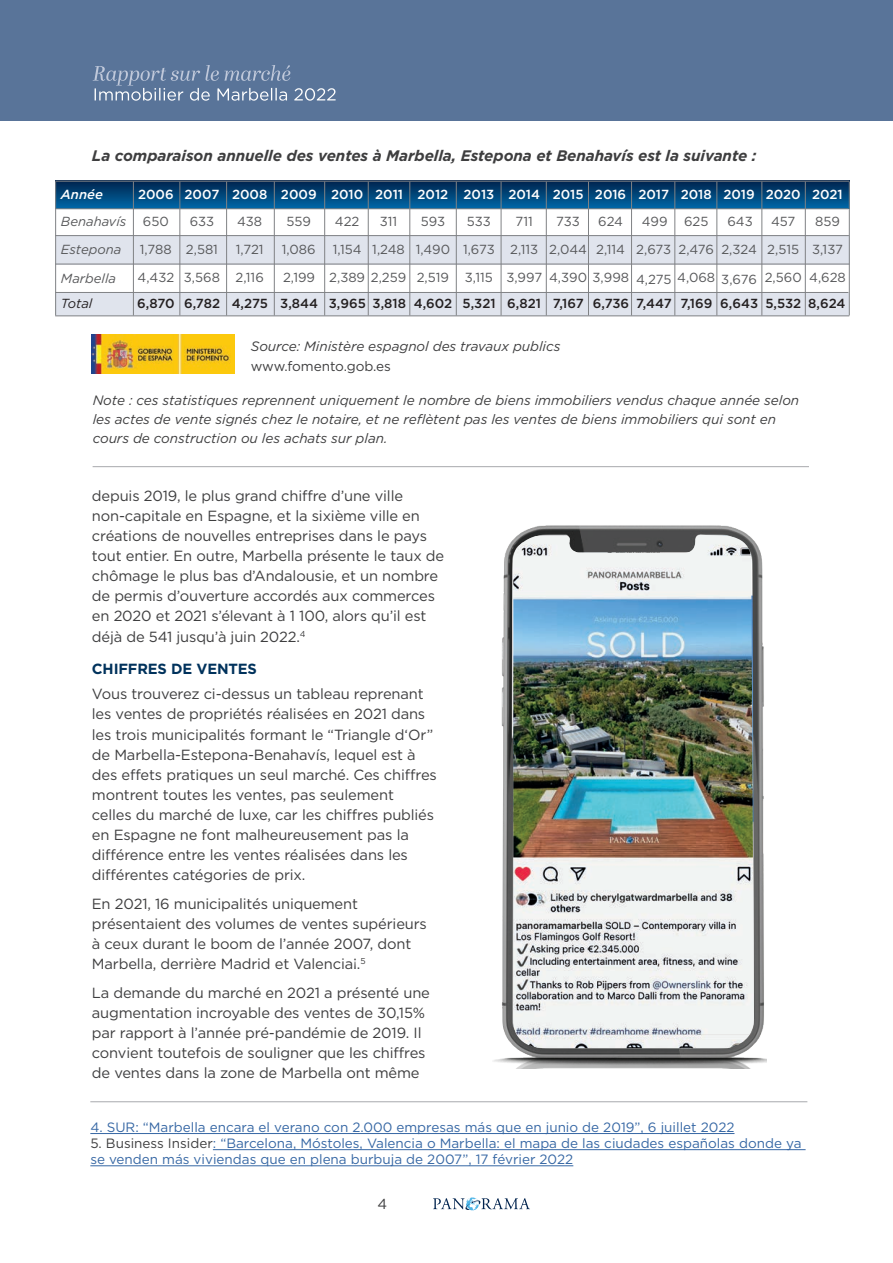
<style>
.page{position:relative;width:893px;height:1263px;background:#fff}
.page>*{position:absolute;margin:0;border:0;box-sizing:border-box;transform-origin:0 0}
.t1{font:italic 700 15.3px "Gotham";letter-spacing:-.005em;color:#3e3e3f}
.t2{font:14.7px/20.1px "Gotham";letter-spacing:-.01em;color:#3e3e3f}
.t3{font:700 14.7px "Gotham";letter-spacing:-.01em;color:#00325c}
.t4{font:14.4px "Gotham";color:#3e3e3f}
.t5{font:italic 13.65px/18.6px "Gotham";letter-spacing:-.005em;color:#3e3e3f}
.t6{font:13.65px "Gotham";letter-spacing:-.005em;color:#3e3e3f}
.t7{font:13.5px/16.2px "Gotham";color:#3667a4}
.t8{font:13.2px "Gotham";color:#57585a}
.t9{font:500 13.2px "Gotham";color:#231f20}
.t10{font:500 13.2px "Gotham";color:#fff}
.t11{font:italic 13.2px/28.5px "Gotham";color:#57585a}
.t12{font:italic 500 13.2px "Gotham";color:#fff}
.t13{font:italic 13.2px "Gotham";color:#231f20}
.s1{color:#3e3e3f}
</style>
<div class="page">
<svg style="left:433px;top:1197px;width:97px;height:14px"></svg>
<div style="left:0;top:0;width:893px;height:120px;background:#597499"></div>
<hr style="left:90px;top:1101px;width:717px;height:1px;background:#a8a9ad">
<hr style="left:90px;top:1133px;width:644px;height:1px;background:#3667a4">
<hr style="left:213px;top:1149px;width:593px;height:1px;background:#3667a4">
<hr style="left:90px;top:1165px;width:483px;height:1px;background:#3667a4">
<img style="left:92px;top:335px;width:142px;height:38px">
<hr style="left:93px;top:466px;width:716px;height:1px;background:#a8a9ad">
<img style="left:493px;top:525px;width:274px;height:543px">
<img style="left:512px;top:535px;width:242px;height:513px">
<div style="left:55px;top:293px;width:794px;height:23px;background:#e0e4ed"></div>
<svg style="left:56px;top:182px;width:793px;height:26px;background:#00467a"></svg>
<div style="left:56px;top:235px;width:793px;height:29px;background:#e0e4ed"></div>
<hr style="left:55px;top:181px;width:794px;height:1px;background:#808285">
<hr style="left:274px;top:182px;width:1px;height:133px;background:#808285">
<hr style="left:226px;top:182px;width:1px;height:133px;background:#808285">
<hr style="left:179px;top:182px;width:1px;height:133px;background:#808285">
<hr style="left:324px;top:182px;width:1px;height:133px;background:#808285">
<hr style="left:368px;top:182px;width:1px;height:133px;background:#808285">
<hr style="left:409px;top:182px;width:1px;height:133px;background:#808285">
<hr style="left:456px;top:182px;width:1px;height:133px;background:#808285">
<hr style="left:501px;top:182px;width:1px;height:133px;background:#808285">
<hr style="left:546px;top:182px;width:1px;height:133px;background:#808285">
<hr style="left:588px;top:182px;width:1px;height:133px;background:#808285">
<hr style="left:631px;top:182px;width:1px;height:133px;background:#808285">
<hr style="left:716px;top:182px;width:1px;height:133px;background:#808285">
<hr style="left:674px;top:182px;width:1px;height:133px;background:#808285">
<hr style="left:761px;top:182px;width:1px;height:133px;background:#808285">
<hr style="left:133px;top:182px;width:1px;height:133px;background:#808285">
<hr style="left:55px;top:182px;width:1px;height:133px;background:#808285">
<hr style="left:56px;top:208px;width:792px;height:1px;background:#808285">
<hr style="left:55px;top:235px;width:794px;height:1px;background:#808285">
<hr style="left:55px;top:264px;width:794px;height:1px;background:#808285">
<hr style="left:55px;top:292px;width:793px;height:1px;background:#808285">
<hr style="left:55px;top:315px;width:794px;height:1px;background:#808285">
<hr style="left:805px;top:182px;width:1px;height:133px;background:#808285">
<hr style="left:849px;top:182px;width:1px;height:133px;background:#808285">
<svg style="left:93px;top:65px;width:243px;height:36px"></svg>
<p class="t1" style="left:92px;top:146px;width:666px">La comparaison annuelle des ventes à Marbella, Estepona et Benahavís est la suivante :</p>
<p class="t12" style="left:61px;top:186px;width:44px">Année</p>
<p class="t11" style="left:61px;top:206px;width:67px">Benahavís</p>
<p class="t10" style="left:138px;top:186px;width:131px">2006 2007 2008</p>
<p class="t8" style="left:143px;top:213px;width:27px">650</p>
<p class="t8" style="left:190px;top:213px;width:26px">633</p>
<p class="t8" style="left:237px;top:213px;width:27px">438</p>
<p class="t10" style="left:281px;top:186px;width:37px">2009</p>
<p class="t8" style="left:287px;top:213px;width:26px">559</p>
<p class="t10" style="left:331px;top:186px;width:34px">2010</p>
<p class="t8" style="left:335px;top:213px;width:26px">422</p>
<p class="t10" style="left:375px;top:186px;width:29px">2011</p>
<p class="t8" style="left:380px;top:213px;width:19px">311</p>
<p class="t10" style="left:418px;top:186px;width:32px">2012</p>
<p class="t8" style="left:421px;top:213px;width:26px">593</p>
<p class="t10" style="left:463px;top:186px;width:32px">2013</p>
<p class="t8" style="left:467px;top:213px;width:26px">533</p>
<p class="t10" style="left:508px;top:186px;width:162px">2014 2015 2016 2017</p>
<p class="t10" style="left:723px;top:186px;width:33px">2019</p>
<p class="t10" style="left:681px;top:186px;width:32px">2018</p>
<p class="t10" style="left:766px;top:186px;width:79px">2020 2021</p>
<p class="t8" style="left:516px;top:213px;width:19px">711</p>
<p class="t8" style="left:556px;top:213px;width:25px">733</p>
<p class="t8" style="left:598px;top:213px;width:26px">624</p>
<p class="t8" style="left:642px;top:213px;width:27px">499</p>
<p class="t8" style="left:684px;top:213px;width:26px">625</p>
<p class="t8" style="left:727px;top:213px;width:27px">643</p>
<p class="t8" style="left:771px;top:213px;width:26px">457</p>
<p class="t8" style="left:815px;top:213px;width:26px">859</p>
<p class="t8" style="left:416px;top:241px;width:36px">1,490</p>
<p class="t8" style="left:463px;top:241px;width:33px">1,673</p>
<p class="t8" style="left:510px;top:241px;width:162px">2,113 2,044 2,114 2,673</p>
<p class="t8" style="left:721px;top:241px;width:37px">2,324</p>
<p class="t8" style="left:678px;top:241px;width:37px">2,476</p>
<p class="t8" style="left:767px;top:241px;width:77px">2,515 3,137</p>
<p class="t8" style="left:282px;top:241px;width:35px">1,086</p>
<p class="t8" style="left:186px;top:241px;width:34px">2,581</p>
<p class="t8" style="left:236px;top:241px;width:29px">1,721</p>
<p class="t8" style="left:372px;top:241px;width:34px">1,248</p>
<p class="t8" style="left:140px;top:241px;width:33px">1,788</p>
<p class="t8" style="left:333px;top:241px;width:30px">1,154</p>
<p class="t11" style="left:61px;top:235px;width:62px">Estepona<br>Marbella</p>
<p class="t13" style="left:61px;top:295px;width:33px">Total</p>
<p class="t9" style="left:137px;top:295px;width:39px">6,870</p>
<p class="t8" style="left:138px;top:269px;width:128px">4,432 3,568 2,116</p>
<p class="t8" style="left:283px;top:269px;width:434px">2,199 2,389 2,259 2,519 3,115 3,997 4,390 3,998 4,275 4,068</p>
<p class="t8" style="left:765px;top:269px;width:83px">2,560 4,628</p>
<p class="t8" style="left:721px;top:271px;width:37px">3,676</p>
<p class="t9" style="left:184px;top:295px;width:38px">6,782</p>
<p class="t9" style="left:280px;top:295px;width:39px">3,844</p>
<p class="t9" style="left:373px;top:295px;width:35px">3,818</p>
<p class="t9" style="left:462px;top:295px;width:35px">5,321</p>
<p class="t9" style="left:232px;top:295px;width:38px">4,275</p>
<p class="t9" style="left:329px;top:295px;width:39px">3,965</p>
<p class="t9" style="left:414px;top:295px;width:40px">4,602</p>
<p class="t9" style="left:507px;top:295px;width:166px">6,821 7,167 6,736 7,447</p>
<p class="t9" style="left:720px;top:295px;width:39px">6,643</p>
<p class="t9" style="left:680px;top:295px;width:33px">7,169</p>
<p class="t9" style="left:765px;top:295px;width:82px">5,532 8,624</p>
<p class="t5" style="left:251px;top:337px;width:311px">Source: Ministère espagnol des travaux publics</p>
<p class="t6" style="left:251px;top:357px;width:142px">www.fomento.gob.es</p>
<p class="t5" style="left:93px;top:391px;width:708px">Note : ces statistiques reprennent uniquement le nombre de biens immobiliers vendus chaque année selon les actes de vente signés chez le notaire, et ne reflètent pas les ventes de biens immobiliers qui sont en cours de construction ou les achats sur plan.</p>
<p class="t2" style="left:92px;top:485px;width:354px">depuis 2019, le plus grand chiffre d’une ville non-capitale en Espagne, et la sixième ville en créations de nouvelles entreprises dans le pays tout entier. En outre, Marbella présente le taux de chômage le plus bas d’Andalousie, et un nombre de permis d’ouverture accordés aux commerces en 2020 et 2021 s’élevant à 1 100, alors qu’il est déjà de 541 jusqu’à juin 2022.<sup>4</sup></p>
<p class="t3" style="left:92px;top:659px;width:167px">CHIFFRES DE VENTES</p>
<p class="t2" style="left:92px;top:684px;width:346px">Vous trouverez ci-dessus un tableau reprenant les ventes de propriétés réalisées en 2021 dans les trois municipalités formant le “Triangle d‘Or” de Marbella-Estepona-Benahavís, lequel est à des effets pratiques un seul marché. Ces chiffres montrent toutes les ventes, pas seulement celles du marché de luxe, car les chiffres publiés en Espagne ne font malheureusement pas la différence entre les ventes réalisées dans les différentes catégories de prix.</p>
<p class="t2" style="left:92px;top:893px;width:336px">En 2021, 16 municipalités uniquement présentaient des volumes de ventes supérieurs à ceux durant le boom de l’année 2007, dont Marbella, derrière Madrid et Valencia¡.<sup>5</sup></p>
<p class="t2" style="left:92px;top:982px;width:340px">La demande du marché en 2021 a présenté une augmentation incroyable des ventes de 30,15% par rapport à l’année pré-pandémie de 2019. Il convient toutefois de souligner que les chiffres de ventes dans la zone de Marbella ont même</p>
<p class="t7" style="left:90px;top:1119px;width:646px">4. SUR: “Marbella encara el verano con 2.000 empresas más que en junio de 2019”, 6 juillet 2022</p>
<p class="t7" style="left:90px;top:1135px;width:713px"><span class="s1">5. Business Insider</span>: “Barcelona, Móstoles, Valencia o Marbella: el mapa de las ciudades españolas donde ya se venden más viviendas que en plena burbuja de 2007”, 17 février 2022</p>
<p class="t4" style="left:378px;top:1194px;width:11px">4</p>
</div>
